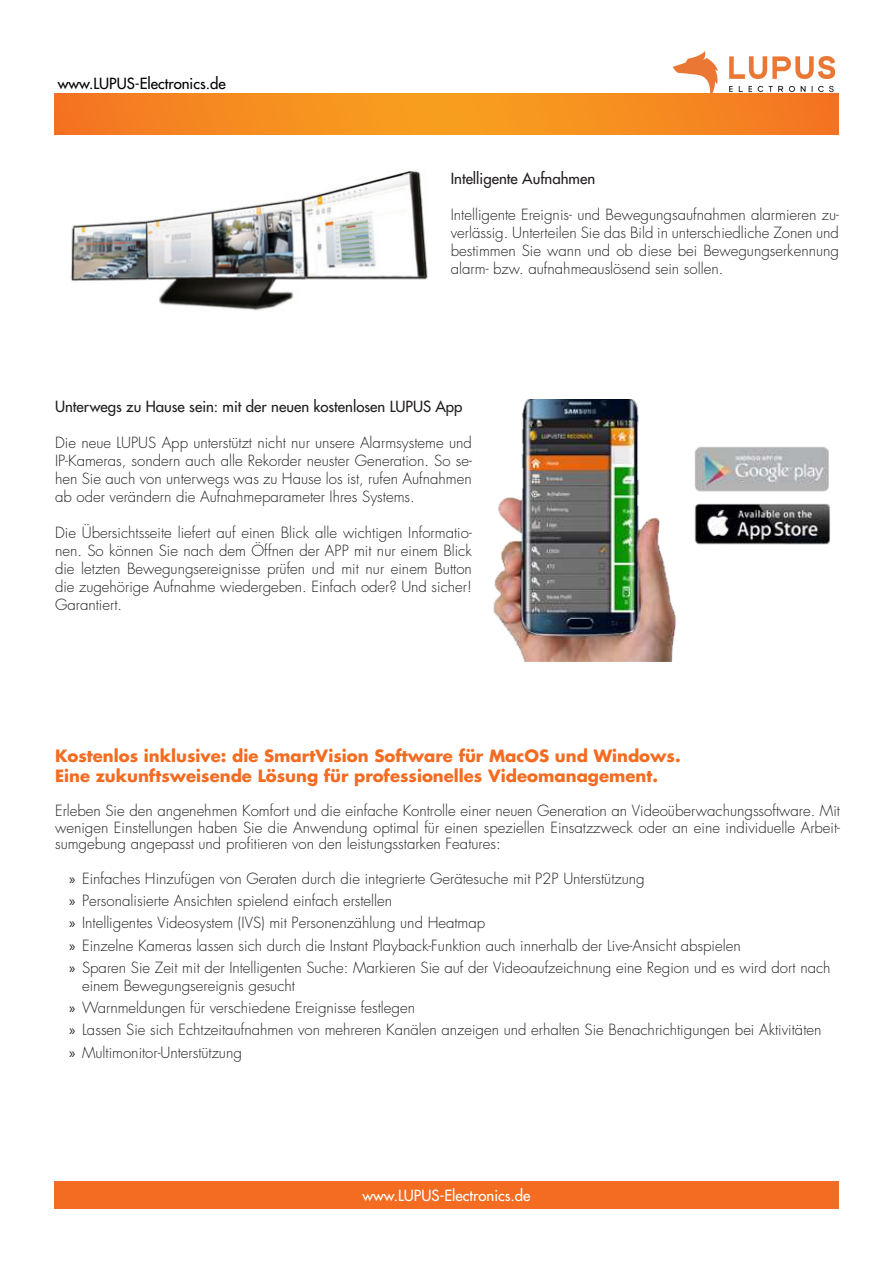
<style>
.page{position:relative;width:893px;height:1263px;background:#fff}
.page>*{position:absolute;margin:0;border:0;box-sizing:border-box;transform-origin:0 0}
.t1{font:700 16.5px/19.8px "Futura Std";color:#f36c21}
.t2{font:300 15px/18px "Futura Std";color:#231f20;text-align:justify}
.t3{font:500 15px "Futura Std";color:#231f20}
.t4{font:500 15px "Futura Std";color:#fff}
.t5{font:500 15px "Futura Std";color:#000}
.s1{font-family:"Myriad Pro";font-weight:400}
</style>
<div class="page">
<img style="left:672px;top:51px;width:164px;height:42px">
<div style="left:54px;top:1181px;width:785px;height:28px;background:#f36c21"></div>
<svg style="left:54px;top:93px;width:785px;height:42px;background:#f58b20"></svg>
<img style="left:71px;top:171px;width:357px;height:140px">
<img style="left:493px;top:400px;width:337px;height:262px">
<p class="t5" style="left:58px;top:75px;width:170px">www.LUPUS-Electronics.de</p>
<p class="t3" style="left:451px;top:170px;width:146px">Intelligente Aufnahmen</p>
<p class="t2" style="left:451px;top:206px;width:390px">Intelligente Ereignis- und Bewegungsaufnahmen alarmieren zu&shy;verlässig. Unterteilen Sie das Bild in unterschiedliche Zonen und bestimmen Sie wann und ob diese bei Bewegungserkennung alarm- bzw. aufnahmeauslösend sein sollen.</p>
<p class="t3" style="left:55px;top:399px;width:409px">Unterwegs zu Hause sein: mit der neuen kostenlosen LUPUS App</p>
<p class="t2" style="left:55px;top:434px;width:418px">Die neue LUPUS App unterstützt nicht nur unsere Alarmsysteme und IP-Kameras, sondern auch alle Rekorder neuster Generation. So se&shy;hen Sie auch von unterwegs was zu Hause los ist, rufen Aufnahmen ab oder verändern die Aufnahmeparameter Ihres Systems.</p>
<p class="t2" style="left:55px;top:524px;width:418px">Die Übersichtsseite liefert auf einen Blick alle wichtigen Informatio&shy;nen. So können Sie nach dem Öffnen der APP mit nur einem Blick die letzten Bewegungsereignisse prüfen und mit nur einem Button die zugehörige Aufnahme wiedergeben. Einfach oder? Und sicher!<br>Garantiert.</p>
<p class="t1" style="left:55px;top:747px;width:627px">Kostenlos inklusive: die SmartVision Software für MacOS und Windows.<br>Eine zukunftsweisende Lösung für professionelles Videomanagement.</p>
<p class="t2" style="left:55px;top:803px;width:786px;line-height:16.5px">Erleben Sie den angenehmen Komfort und die einfache Kontrolle einer neuen Generation an Videoüberwachungssoftware. Mit wenigen Einstellungen haben Sie die Anwendung optimal für einen speziellen Einsatzzweck oder an eine individuelle Arbeit&shy;sumgebung angepasst und profitieren von den leistungsstarken Features:</p>
<p class="t2" style="left:69px;top:868px;width:763px;line-height:22.2px;text-align:left"><span class="s1">»</span> Einfaches Hinzufügen von Geraten durch die integrierte Gerätesuche mit P2P Unterstützung<br><span class="s1">»</span> Personalisierte Ansichten spielend einfach erstellen<br><span class="s1">»</span> Intelligentes Videosystem (IVS) mit Personenzählung und Heatmap<br><span class="s1">»</span> Einzelne Kameras lassen sich durch die Instant Playback-Funktion auch innerhalb der Live-Ansicht abspielen<br><span class="s1">»</span> Sparen Sie Zeit mit der Intelligenten Suche: Markieren Sie auf der Videoaufzeichnung eine Region und es wird dort nach</p>
<p class="t2" style="left:69px;top:975px;width:754px;line-height:22.2px;text-align:left;text-indent:13px">einem Bewegungsereignis gesucht<br><span class="s1">»</span> Warnmeldungen für verschiedene Ereignisse festlegen<br><span class="s1">»</span> Lassen Sie sich Echtzeitaufnahmen von mehreren Kanälen anzeigen und erhalten Sie Benachrichtigungen bei Aktivitäten <span class="s1">»</span> Multimonitor-Unterstützung</p>
<p class="t4" style="left:362px;top:1188px;width:170px">www.LUPUS-Electronics.de</p>
</div>
